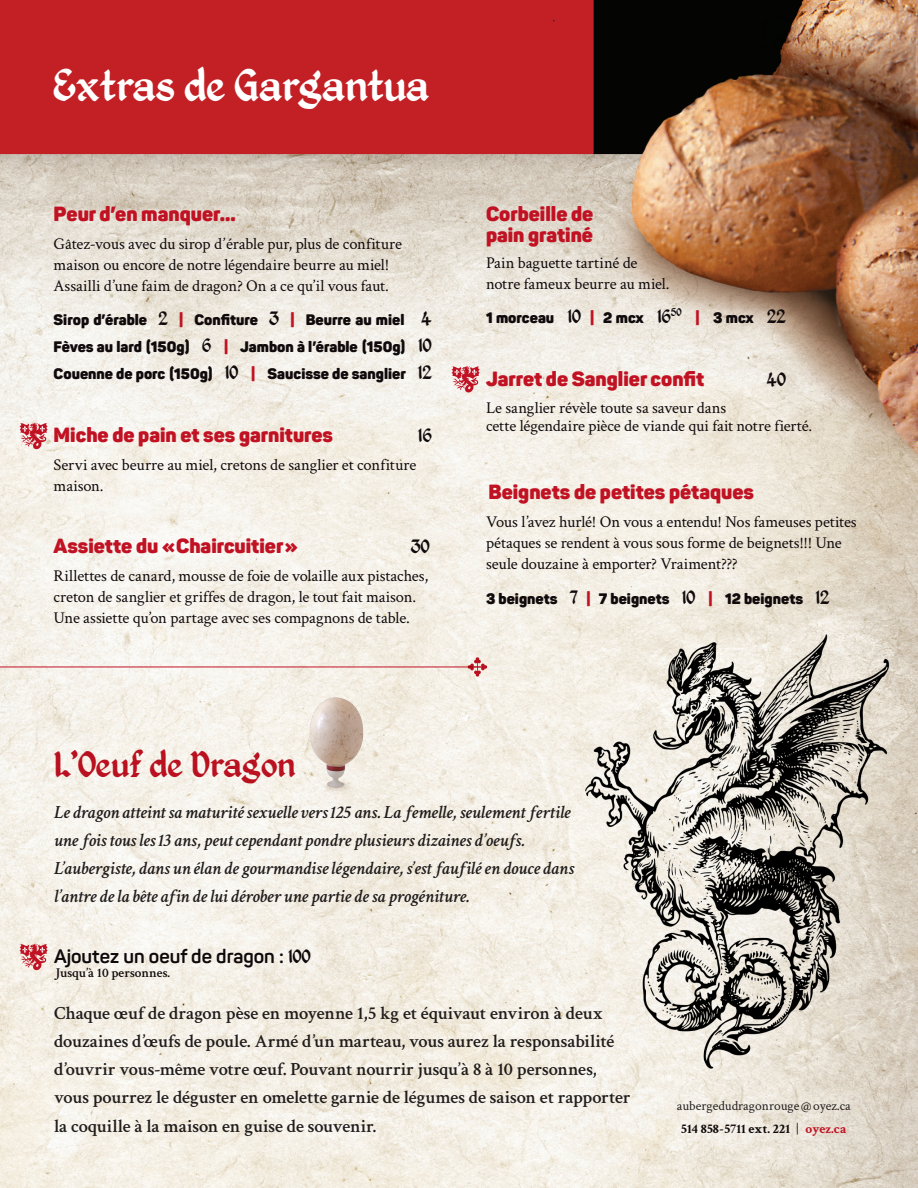
<style>
.page{position:relative;width:918px;height:1188px;background:#fff}
.page>*{position:absolute;margin:0;border:0;box-sizing:border-box;transform-origin:0 0}
.Section{font:49.5px "Kingthings Petrock";color:#fff}
.t1{font:39.9px "Kingthings Petrock";color:#c11223}
.options{font:21px "Kingthings Petrock";color:#110a0c}
.options-2{font:900 20.25px "Panton";color:#c11223}
.description{font:900 20.25px/21px "Panton";color:#c11223}
.Plat{font:900 20.25px "Panton";color:#c11223}
.t2{font:700 19.2px "Panton";color:#110a0c}
.t3{font:600 18.6px/27.9px "Crimson Text";letter-spacing:-.01em;color:#231f20}
.t4{font:italic 600 18.6px/27.9px "Crimson Text";letter-spacing:-.005em;color:#231f20}
.options-3{font:16.5px/21px "Crimson Text";letter-spacing:-.01em;color:#110a0c}
.description-2{font:16.5px/21px "Crimson Text";letter-spacing:-.01em;color:#110a0c}
.Plat-2{font:16.5px/18px "Crimson Text";letter-spacing:-.01em;color:#110a0c}
.options-4{font:900 15px "Panton";color:#110a0c}
.t5{font:13.5px/22.5px "Crimson Text";color:#231f20;text-align:center}
.t6{font:600 13.5px "Crimson Text";color:#110a0c}
.s1{font-family:"Kingthings Petrock";font-weight:400;font-size:21px}
.s2{color:#c11223}
.s3{font-weight:700;color:#110a0c}
.s4{font-weight:700;color:#c11223}
</style>
<div class="page">
<img style="left:0;top:0;width:918px;height:1188px">
<img style="left:584px;top:632px;width:307px;height:438px">
<hr style="left:0;top:667px;width:481px;height:1px;background:#c11223">
<svg style="left:468px;top:657px;width:19px;height:20px"></svg>
<svg style="left:19px;top:943px;width:29px;height:28px"></svg>
<img style="left:307px;top:693px;width:57px;height:106px">
<svg style="left:451px;top:366px;width:29px;height:27px"></svg>
<svg style="left:19px;top:422px;width:29px;height:28px"></svg>
<p class="Section" style="left:53px;top:56px;width:378px">Extras de Gargantua</p>
<p class="Plat" style="left:54px;top:201px;width:184px">Peur d’en manquer...</p>
<p class="description-2" style="left:54px;top:233px;width:350px">Gâtez-vous avec du sirop d’érable pur, plus de confiture maison ou encore de notre légendaire beurre au miel!<br>Assailli d’une faim de dragon? On a ce qu’il vous faut.</p>
<p class="options-4" style="left:54px;top:310px;width:380px">Sirop d’érable <span class="s1">2</span> <span class="s2">|</span> Confiture <span class="s1">3</span> <span class="s2">|</span> Beurre au miel <span class="s1">4</span></p>
<p class="options-4" style="left:54px;top:337px;width:380px">Fèves au lard (150g) <span class="s1">6</span> <span class="s2">|</span> Jambon à l’érable (150g) <span class="s1">10</span></p>
<p class="options-4" style="left:54px;top:364px;width:380px">Couenne de porc (150g) <span class="s1">10</span> <span class="s2">|</span> Saucisse de sanglier <span class="s1">12</span></p>
<p class="options-2" style="left:54px;top:422px;width:281px">Miche de pain et ses garnitures</p>
<p class="options" style="left:418px;top:423px;width:16px">16</p>
<p class="description-2" style="left:54px;top:453px;width:364px">Servi avec beurre au miel, cretons de sanglier et confiture maison.</p>
<p class="options-2" style="left:54px;top:533px;width:246px">Assiette du «Chaircuitier»</p>
<p class="options" style="left:411px;top:534px;width:21px">30</p>
<p class="options-3" style="left:54px;top:564px;width:376px">Rillettes de canard, mousse de foie de volaille aux pistaches, creton de sanglier et griffes de dragon, le tout fait maison.<br>Une assiette qu’on partage avec ses compagnons de table.</p>
<p class="description" style="left:486px;top:203px;width:109px">Corbeille de pain gratiné</p>
<p class="options-3" style="left:486px;top:251px;width:185px">Pain baguette tartiné de notre fameux beurre au miel.</p>
<p class="options-4" style="left:486px;top:308px;width:302px">1 morceau <span class="s1">10</span> <span class="s2">|</span> 2 mcx <span class="s1">16</span><sup>50</sup> <span class="s2">|</span> 3 mcx <span class="s1">22</span></p>
<p class="options-2" style="left:486px;top:365px;width:220px">Jarret de Sanglier confit</p>
<p class="options" style="left:766px;top:367px;width:21px">40</p>
<p class="Plat-2" style="left:486px;top:398px;width:328px">Le sanglier révèle toute sa saveur dans<br>cette légendaire pièce de viande qui fait notre fierté.</p>
<p class="options-2" style="left:488px;top:479px;width:267px">Beignets de petites pétaques</p>
<p class="options-3" style="left:486px;top:510px;width:372px">Vous l’avez hurlé! On vous a entendu! Nos fameuses petites pétaques se rendent à vous sous forme de beignets!!! Une seule douzaine à emporter? Vraiment???</p>
<p class="options-4" style="left:486px;top:589px;width:345px">3 beignets <span class="s1">7</span> <span class="s2">|</span> 7 beignets <span class="s1">10</span> <span class="s2">|</span> 12 beignets <span class="s1">12</span></p>
<h2 class="t1" style="left:54px;top:741px;width:243px">L’Oeuf de Dragon</h2>
<p class="t4" style="left:54px;top:797px;width:522px">Le dragon atteint sa maturité sexuelle vers 125 ans. La femelle, seulement fertile une fois tous les 13 ans, peut cependant pondre plusieurs dizaines d’oeufs.<br>L’aubergiste, dans un élan de gourmandise légendaire, s’est faufilé en douce dans l’antre de la bête afin de lui dérober une partie de sa progéniture.</p>
<p class="t2" style="left:54px;top:944px;width:259px">Ajoutez un oeuf de dragon : <span class="s1">100</span></p>
<p class="t6" style="left:54px;top:963px;width:118px">Jusqu’à 10 personnes.</p>
<p class="t3" style="left:54px;top:998px;width:578px">Chaque œuf de dragon pèse en moyenne 1,5 kg et équivaut environ à deux douzaines d’œufs de poule. Armé d’un marteau, vous aurez la responsabilité d’ouvrir vous-même votre œuf. Pouvant nourrir jusqu’à 8 à 10 personnes, vous pourrez le déguster en omelette garnie de légumes de saison et rapporter</p>
<p class="t3" style="left:54px;top:1111px;width:324px">la coquille à la maison en guise de souvenir.</p>
<p class="t5" style="left:677px;top:1094px;width:175px">aubergedudragonrouge@oyez.ca<br><span class="s3">514 858-5711 ext. 221</span> | <span class="s4">oyez.ca</span></p>
</div>
